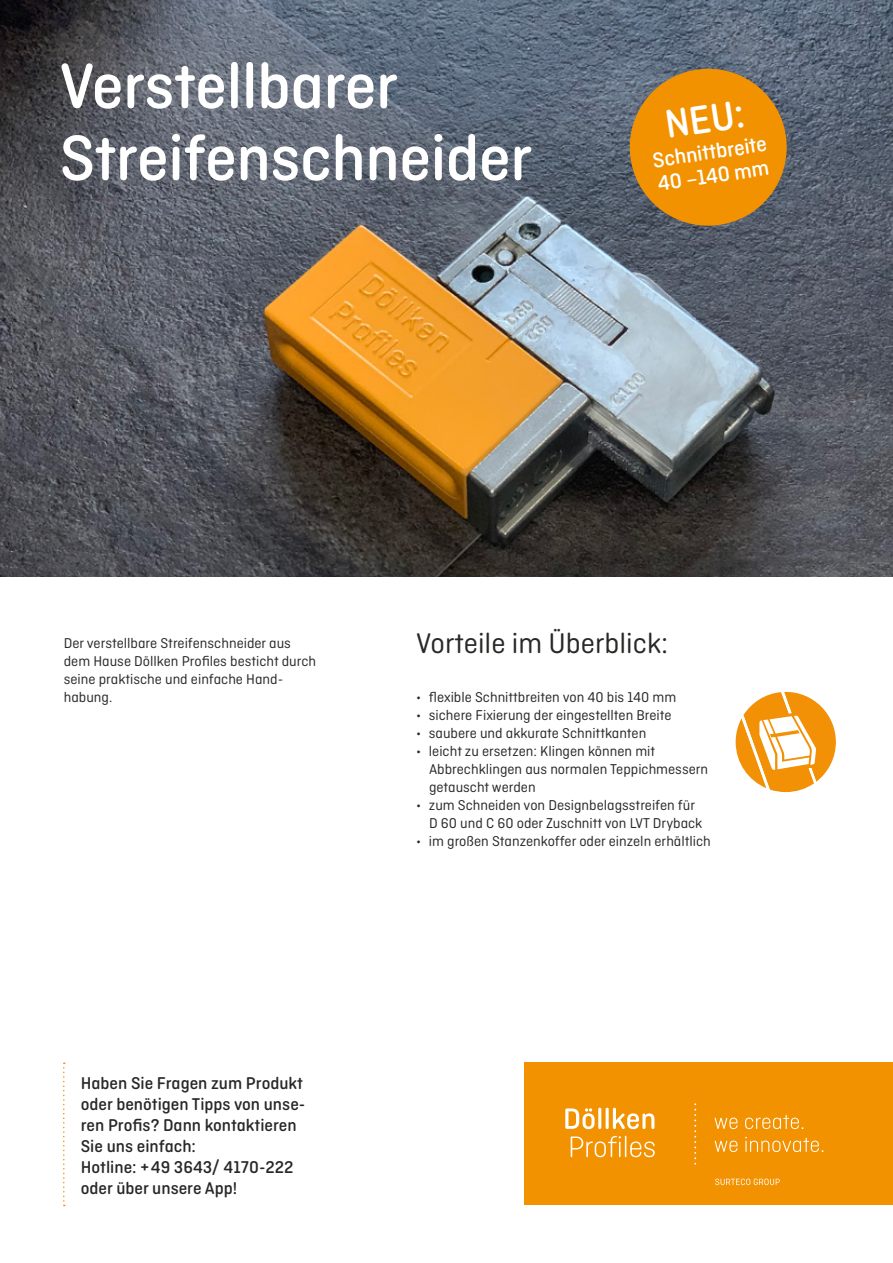
<style>
.page{position:relative;width:893px;height:1263px;background:#fff}
.page>*{position:absolute;margin:0;border:0;box-sizing:border-box;transform-origin:0 0}
.t1{font:500 67.5px/72px "Ciutadella Rounded";letter-spacing:-.01em;color:#fff}
.t2{font:500 42px "Ciutadella Rounded";color:#fff}
.t3{font:30px "Ciutadella Rounded";color:#282827}
.t4{font:500 22.5px/24.2px "Ciutadella Rounded";color:#fff}
.t5{font:500 18px/21px "Ciutadella Rounded";color:#282827}
.t6{font:15px/18px "Ciutadella Rounded";color:#282827}
</style>
<div class="page">
<img style="left:0;top:0;width:893px;height:576px">
<div style="left:524px;top:1062px;width:369px;height:143px;background:#f39200"></div>
<svg style="left:694px;top:1103px;width:2px;height:61px"></svg>
<svg style="left:715px;top:1118px;width:22px;height:11px"></svg>
<svg style="left:745px;top:1115px;width:58px;height:14px"></svg>
<svg style="left:715px;top:1140px;width:22px;height:12px"></svg>
<svg style="left:745px;top:1137px;width:78px;height:15px"></svg>
<svg style="left:565px;top:1108px;width:30px;height:21px"></svg>
<hr style="left:598px;top:1108px;width:3px;height:21px;background:#fff;border-radius:2px">
<hr style="left:606px;top:1108px;width:3px;height:21px;background:#fff;border-radius:2px">
<svg style="left:613px;top:1108px;width:41px;height:21px"></svg>
<svg style="left:571px;top:1136px;width:84px;height:21px"></svg>
<svg style="left:715px;top:1178px;width:65px;height:7px"></svg>
<svg style="left:63px;top:1062px;width:2px;height:144px"></svg>
<svg style="left:736px;top:692px;width:100px;height:100px"></svg>
<div style="left:630px;top:69px;width:157px;height:157px;background:#f39200;border-radius:50%"></div>
<h1 class="t1" style="left:60px;top:50px;width:474px">Verstellbarer<br>Streifenschneider</h1>
<h2 class="t2" style="left:661px;top:102px;width:82px;rotate:-9deg">NEU:</h2>
<h3 class="t4" style="left:651px;top:148px;width:117px;rotate:-8deg">Schnittbreite<br>40 –140 mm</h3>
<p class="t6" style="left:64px;top:634px;width:254px">Der verstellbare Streifenschneider aus dem Hause Döllken Profiles besticht durch seine praktische und einfache Hand&shy;habung.</p>
<p class="t5" style="left:81px;top:1073px;width:226px">Haben Sie Fragen zum Produkt oder benötigen Tipps von unse&shy;ren Profis? Dann kontaktieren<br>Sie uns einfach:<br>Hotline: +49 3643/ 4170-222 oder über unsere App!</p>
<h3 class="t3" style="left:416px;top:627px;width:253px">Vorteile im Überblick:</h3>
<p class="t6" style="left:416px;top:688px;width:262px">• flexible Schnittbreiten von 40 bis 140 mm</p>
<p class="t6" style="left:416px;top:706px;width:257px">• sichere Fixierung der eingestellten Breite</p>
<p class="t6" style="left:416px;top:724px;width:232px">• saubere und akkurate Schnittkanten</p>
<p class="t6" style="left:429px;top:742px;width:281px;text-indent:-13px">• leicht zu ersetzen: Klingen können mit<br>Abbrechklingen aus normalen Teppichmessern getauscht werden</p>
<p class="t6" style="left:429px;top:796px;width:275px;text-indent:-13px">• zum Schneiden von Designbelagsstreifen für<br>D 60 und C 60 oder Zuschnitt von LVT Dryback</p>
<p class="t6" style="left:416px;top:832px;width:296px">• im großen Stanzenkoffer oder einzeln erhältlich</p>
</div>
